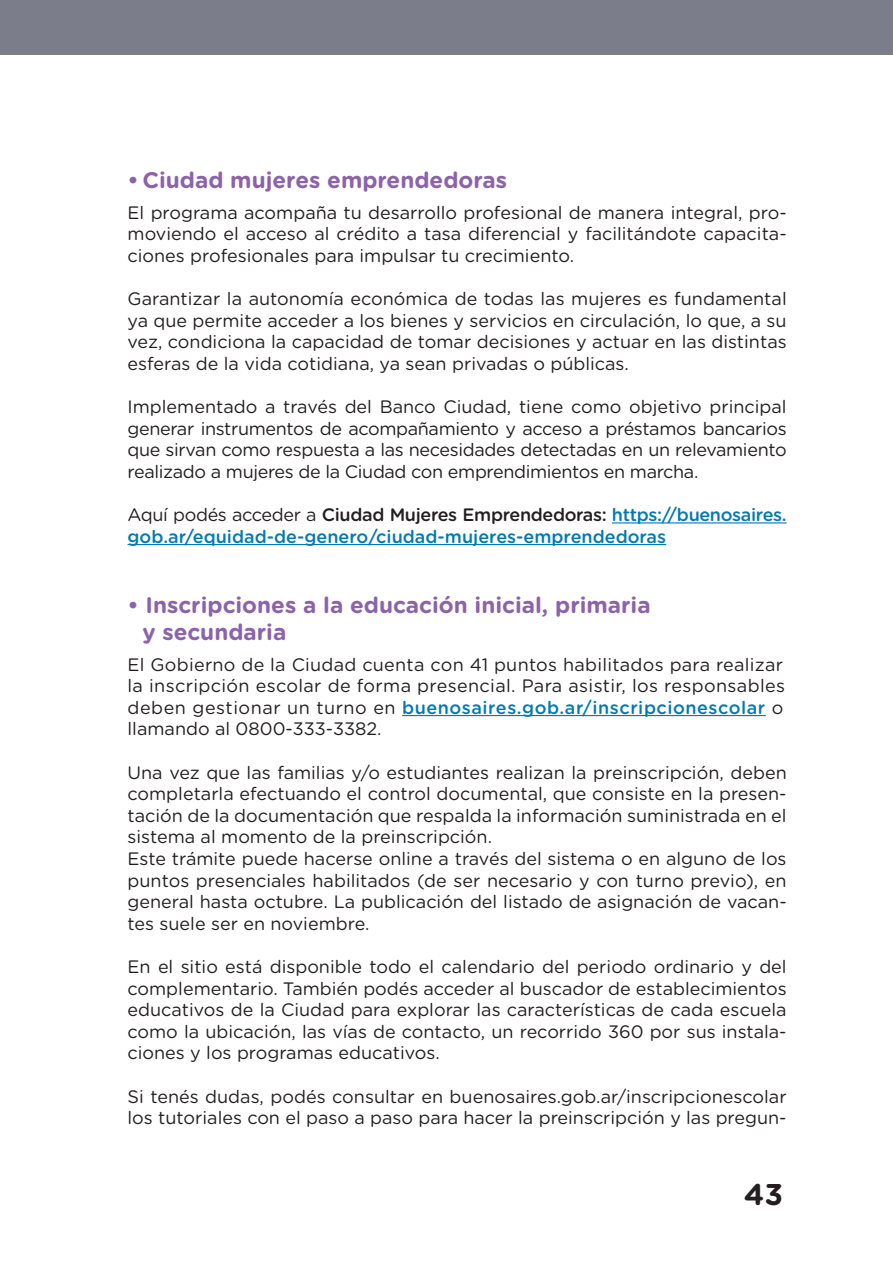
<style>
.page{position:relative;width:893px;height:1263px;background:#fff}
.page>*{position:absolute;margin:0;border:0;box-sizing:border-box;transform-origin:0 0}
.t1{font:700 30px "Gotham Rounded";color:#231f20}
.t2{font:700 22.5px/27px "Gotham Rounded";color:#8c62aa}
.t3{font:18px/21.6px "Gotham Rounded";color:#231f20;text-align:justify}
.t4{font:500 18px/21.6px "Gotham Rounded";letter-spacing:-.02em;color:#007ab4}
.s1{font-weight:400;color:#231f20}
.s2{color:#231f20}
.s3{font-weight:500;color:#007ab4}
</style>
<div class="page">
<div style="left:0;top:0;width:893px;height:55px;background:#7b7e8a"></div>
<hr style="left:612px;top:522px;width:175px;height:1px;background:#007ab4">
<hr style="left:128px;top:544px;width:538px;height:1px;background:#007ab4">
<hr style="left:402px;top:715px;width:364px;height:1px;background:#007ab4">
<p class="t2" style="left:128px;top:166px;width:381px">• Ciudad mujeres emprendedoras</p>
<p class="t3" style="left:128px;top:201px;width:661px">El programa acompaña tu desarrollo profesional de manera integral, pro&shy;moviendo el acceso al crédito a tasa diferencial y facilitándote capacita&shy;ciones profesionales para impulsar tu crecimiento.</p>
<p class="t3" style="left:128px;top:287px;width:661px">Garantizar la autonomía económica de todas las mujeres es fundamental ya que permite acceder a los bienes y servicios en circulación, lo que, a su vez, condiciona la capacidad de tomar decisiones y actuar en las distintas esferas de la vida cotidiana, ya sean privadas o públicas.</p>
<p class="t3" style="left:128px;top:395px;width:661px">Implementado a través del Banco Ciudad, tiene como objetivo principal generar instrumentos de acompañamiento y acceso a préstamos bancarios que sirvan como respuesta a las necesidades detectadas en un relevamiento realizado a mujeres de la Ciudad con emprendimientos en marcha.</p>
<p class="t4" style="left:128px;top:503px;width:661px"><span class="s1">Aquí podés acceder a</span> <span class="s2">Ciudad Mujeres Emprendedoras:</span> https://buenosaires. gob.ar/equidad-de-genero/ciudad-mujeres-emprendedoras</p>
<p class="t2" style="left:142px;top:590px;width:510px;text-indent:-15px">• Inscripciones a la educación inicial, primaria y secundaria</p>
<p class="t3" style="left:128px;top:653px;width:659px">El Gobierno de la Ciudad cuenta con 41 puntos habilitados para realizar la inscripción escolar de forma presencial. Para asistir, los responsables deben gestionar un turno en <span class="s3">buenosaires.gob.ar/inscripcionescolar</span> o llamando al 0800-333-3382.</p>
<p class="t3" style="left:128px;top:761px;width:661px;text-align:left">Una vez que las familias y/o estudiantes realizan la preinscripción, deben completarla efectuando el control documental, que consiste en la presen&shy;tación de la documentación que respalda la información suministrada en el sistema al momento de la preinscripción.<br>Este trámite puede hacerse online a través del sistema o en alguno de los puntos presenciales habilitados (de ser necesario y con turno previo), en general hasta octubre. La publicación del listado de asignación de vacan&shy;tes suele ser en noviembre.</p>
<p class="t3" style="left:128px;top:955px;width:661px">En el sitio está disponible todo el calendario del periodo ordinario y del complementario. También podés acceder al buscador de establecimientos educativos de la Ciudad para explorar las características de cada escuela como la ubicación, las vías de contacto, un recorrido 360 por sus instala&shy;ciones y los programas educativos.</p>
<p class="t3" style="left:128px;top:1085px;width:661px">Si tenés dudas, podés consultar en buenosaires.gob.ar/inscripcionescolar los tutoriales con el paso a paso para hacer la preinscripción y las pregun-</p>
<h1 class="t1" style="left:744px;top:1172px;width:41px">43</h1>
</div>
